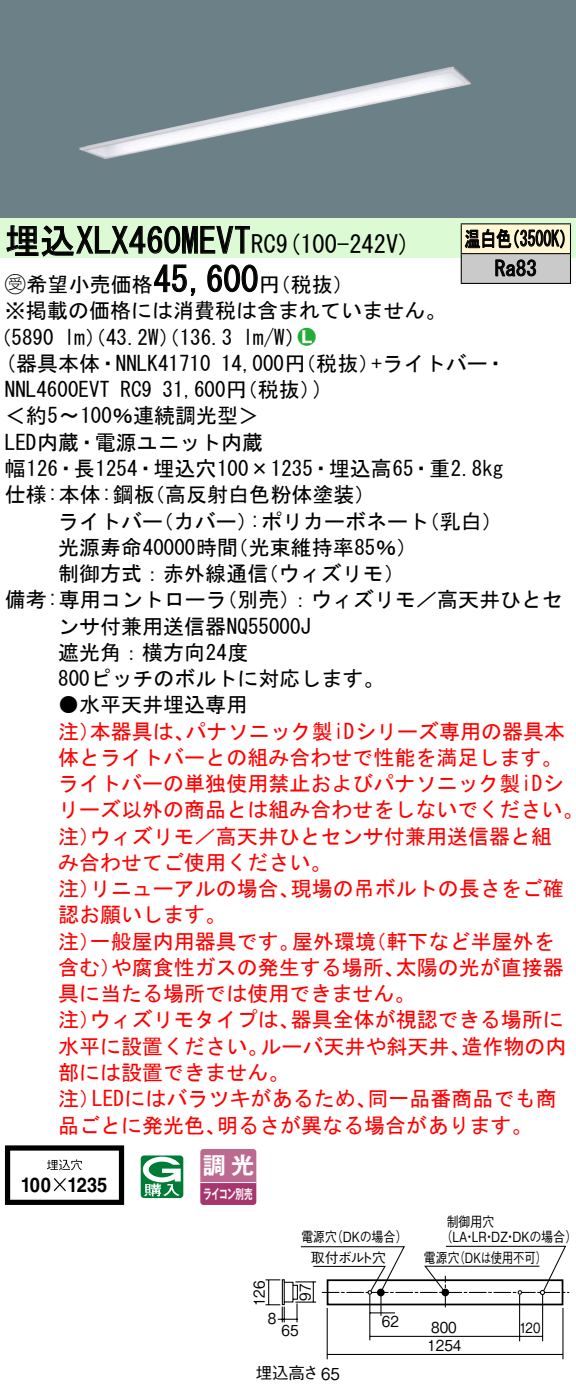
<style>
.page{position:relative;width:576px;height:1393px;background:#fff}
.page>*{position:absolute;margin:0;border:0;box-sizing:border-box;transform-origin:0 0}
.t1{font:35px "MS Gothic";color:#000}
.t2{font:24.5px "MS Gothic";color:#000}
.t3{font:23.1px "Gothic MB101 Pro De Bold 90 pv RKSJ H";color:#fff}
.t4{font:21px/26.2px "MS Gothic";color:#f00}
.t5{font:21px/26.2px "MS Gothic";color:#000}
.t6{font:21px/29.8px "MS Gothic";color:#000;scale:.75 1}
.t7{font:21px "Ford Classification 1";color:#23ac38}
.t8{font:700 20.3px "Helvetica LT Std";color:#000;scale:.9 1}
.t9{font:16.45px "Gothic BBB Pro Medium 90 pv RKSJ H";color:#000}
.t10{font:15.05px/17.8px "Gothic BBB Pro Medium 90 pv RKSJ H";color:#000;scale:.9 1}
.t11{font:14px/15px "Gothic BBB Pro Medium 90 pv RKSJ H";color:#000;scale:.85 1}
.t12{font:14px "Gothic BBB Pro Medium 90 pv RKSJ H";color:#000;scale:.86 1}
.t13{font:14px "Gothic BBB Pro Medium 90 pv RKSJ H";color:#000;scale:.8 1}
.t14{font:14px "Gothic BBB Pro Medium 90 pv RKSJ H";color:#000}
.t15{font:14px "Gothic BBB Pro Medium 90 pv RKSJ H";color:#000;scale:.84 1}
.t16{font:13.3px "Gothic MB101 Pro De Bold 90 pv RKSJ H";letter-spacing:-.05em;color:#fff;scale:.65 1}
.s1{font-size:24.5px}
.s2{font-family:"Ford Classification 1"}
.s3{color:#fff}
</style>
<div class="page">
<div style="left:0;top:0;width:575px;height:218px;background:#6c8087"></div>
<img style="left:79px;top:66px;width:392px;height:93px">
<div style="left:0;top:218px;width:575px;height:40px;background:#dcfad4"></div>
<svg style="left:6px;top:225px;width:244px;height:32px"></svg>
<svg style="left:154px;top:264px;width:42px;height:32px"></svg>
<svg style="left:207px;top:264px;width:51px;height:29px"></svg>
<svg style="left:5px;top:1145px;width:119px;height:59px"></svg>
<svg style="left:141px;top:1155px;width:42px;height:43px"></svg>
<svg style="left:200px;top:1149px;width:56px;height:55px;background:#b45682"></svg>
<hr style="left:200px;top:1181px;width:56px;height:2px;background:#fff">
<div style="left:461px;top:224px;width:109px;height:30px;background:#fff6d2"></div>
<div style="left:461px;top:254px;width:109px;height:29px;background:#cacaca"></div>
<hr style="left:460px;top:223px;width:110px;height:1px;background:#000">
<hr style="left:569px;top:224px;width:2px;height:29px;background:#000">
<hr style="left:460px;top:253px;width:110px;height:1px;background:#000">
<hr style="left:569px;top:254px;width:2px;height:29px;background:#000">
<hr style="left:460px;top:283px;width:110px;height:1px;background:#000">
<svg style="left:460px;top:224px;width:104px;height:59px"></svg>
<hr style="left:542px;top:1293px;width:1px;height:48px;background:#000">
<hr style="left:369px;top:1294px;width:1px;height:46px;background:#000">
<hr style="left:326px;top:1307px;width:1px;height:52px;background:#000">
<hr style="left:562px;top:1307px;width:1px;height:52px;background:#000">
<hr style="left:369px;top:1335px;width:150px;height:1px;background:#000">
<hr style="left:327px;top:1353px;width:235px;height:1px;background:#000">
<hr style="left:519px;top:1294px;width:1px;height:47px;background:#000">
<svg style="left:520px;top:1335px;width:22px;height:1px"></svg>
<svg style="left:265px;top:1245px;width:304px;height:77px"></svg>
<h1 class="t1" style="left:5px;top:223px;width:272px">埋込XLX460MEVT<span class="s1">RC</span></h1>
<p class="t5" style="left:259px;top:271px;width:96px">（円税抜(</p>
<p class="t2" style="left:276px;top:232px;width:136px">(9 100-242 (V</p>
<h1 class="t1" style="left:153px;top:262px;width:106px">45,600</h1>
<p class="t5" style="left:5px;top:271px;width:442px"><span class="s2">B</span>希望小売価格<br>※掲載の価格には消費税は含まれていません。</p>
<p class="t7" style="left:298px;top:326px;width:19px">2<span class="s3">7</span></p>
<p class="t5" style="left:243px;top:324px;width:64px">l m (W/</p>
<p class="t5" style="left:-9px;top:324px;width:65px">（5890</p>
<p class="t5" style="left:64px;top:324px;width:169px">lm）（43.2 ）（W 136.3</p>
<p class="t6" style="left:494px;top:224px;width:57px;text-indent:-30px">温白色<br>Ra83</p>
<p class="t6" style="left:504px;top:224px;width:96px">（3500 (K</p>
<p class="t5" style="left:5px;top:350px;width:207px">(器具本体・NNLK41710</p>
<p class="t5" style="left:371px;top:350px;width:136px">+ライトバー・</p>
<p class="t5" style="left:221px;top:350px;width:160px">14,000 （円税抜）</p>
<p class="t5" style="left:162px;top:376px;width:160px">31,600 （円税抜(</p>
<p class="t5" style="left:313px;top:376px;width:12px">(</p>
<p class="t5" style="left:5px;top:376px;width:106px">NNL4600EVT</p>
<p class="t5" style="left:5px;top:403px;width:255px">＜約〜5 100％連続調光型&lt;</p>
<p class="t5" style="left:5px;top:429px;width:259px">LED内蔵・電源ユニット内蔵</p>
<p class="t5" style="left:5px;top:455px;width:500px">幅126・長1254・埋込穴100×1235・埋込高65・重2.8kg</p>
<p class="t5" style="left:144px;top:481px;width:233px">（高反射白色粉体塗装(</p>
<p class="t5" style="left:120px;top:376px;width:33px">RC9</p>
<p class="t5" style="left:5px;top:481px;width:151px">仕様:本体:鋼板</p>
<p class="t5" style="left:58px;top:508px;width:106px">ライトバー</p>
<p class="t5" style="left:153px;top:508px;width:106px">（カバー）</p>
<p class="t5" style="left:250px;top:508px;width:181px">:ポリカーボネート</p>
<p class="t5" style="left:418px;top:508px;width:85px">（乳白(</p>
<p class="t5" style="left:58px;top:534px;width:181px">光源寿命40000時間</p>
<p class="t5" style="left:227px;top:534px;width:191px">（光束維持率85％(</p>
<p class="t5" style="left:258px;top:560px;width:148px">（ウィズリモ(</p>
<p class="t5" style="left:216px;top:560px;width:348px;text-indent:-158px">制御方式：赤外線通信<br>（別売：）ウィズリモ／高天井ひとセ</p>
<p class="t5" style="left:58px;top:586px;width:328px;text-indent:-53px">備考:専用コントローラ<br>ンサ付兼用送信器NQ55000J<br>遮光角：横方向24度<br>800ピッチのボルトに対応します。</p>
<p class="t5" style="left:58px;top:691px;width:190px">●水平天井埋込専用</p>
<p class="t4" style="left:185px;top:718px;width:381px">パナソニック製iDシリーズ専用の器具本</p>
<p class="t4" style="left:58px;top:718px;width:43px">注）</p>
<p class="t4" style="left:58px;top:744px;width:505px">体とライトバーとの組み合わせで性能を満足します。</p>
<p class="t4" style="left:58px;top:770px;width:507px">ライトバーの単独使用禁止およびパナソニック製iDシ</p>
<p class="t4" style="left:58px;top:796px;width:526px">リーズ以外の商品とは組み合わせをしないでください。</p>
<p class="t4" style="left:90px;top:823px;width:463px">ウィズリモ／高天井ひとセンサ付兼用送信器と組</p>
<p class="t4" style="left:90px;top:718px;width:106px">本器具は、</p>
<p class="t4" style="left:58px;top:823px;width:43px">注）</p>
<p class="t4" style="left:58px;top:849px;width:274px">み合わせてご使用ください。</p>
<p class="t4" style="left:290px;top:875px;width:275px">現場の吊ボルトの長さをご確</p>
<p class="t4" style="left:58px;top:875px;width:169px">注）<br>認お願いします。</p>
<p class="t4" style="left:90px;top:875px;width:211px">リニューアルの場合、</p>
<p class="t4" style="left:90px;top:928px;width:211px">一般屋内用器具です。</p>
<p class="t4" style="left:292px;top:928px;width:85px">屋外環境</p>
<p class="t4" style="left:365px;top:928px;width:190px">（軒下など半屋外を</p>
<p class="t4" style="left:58px;top:928px;width:43px">注）</p>
<p class="t4" style="left:111px;top:954px;width:295px">や腐食性ガスの発生する場所、</p>
<p class="t4" style="left:395px;top:954px;width:170px">太陽の光が直接器</p>
<p class="t4" style="left:58px;top:954px;width:64px">含む）</p>
<p class="t4" style="left:58px;top:980px;width:358px">具に当たる場所では使用できません。</p>
<p class="t4" style="left:290px;top:1006px;width:275px">器具全体が視認できる場所に</p>
<p class="t4" style="left:90px;top:1006px;width:211px">ウィズリモタイプは、</p>
<p class="t4" style="left:58px;top:1006px;width:43px">注）</p>
<p class="t4" style="left:260px;top:1033px;width:211px">ルーバ天井や斜天井、</p>
<p class="t4" style="left:461px;top:1033px;width:106px">造作物の内</p>
<p class="t4" style="left:58px;top:1033px;width:232px">水平に設置ください。部には設置できません。</p>
<p class="t4" style="left:92px;top:1085px;width:286px">LEDにはバラツキがあるため、</p>
<p class="t4" style="left:367px;top:1085px;width:190px">同一品番商品でも商</p>
<p class="t4" style="left:58px;top:1085px;width:43px">注）</p>
<p class="t4" style="left:58px;top:1111px;width:169px">品ごとに発光色、</p>
<p class="t4" style="left:217px;top:1111px;width:317px">明るさが異なる場合があります。</p>
<p class="t8" style="left:21px;top:1171px;width:98px">100 1235</p>
<p class="t3" style="left:203px;top:1146px;width:53px">調光</p>
<p class="t16" style="left:203px;top:1182px;width:77px">ライコン別売</p>
<p class="t12" style="left:330px;top:1225px;width:91px">（DKの場合(</p>
<p class="t11" style="left:301px;top:1227px;width:44px">電源穴</p>
<p class="t14" style="left:310px;top:1246px;width:77px">取付ボルト穴</p>
<p class="t10" style="left:248px;top:1306px;width:30px;rotate:-90deg">126</p>
<p class="t10" style="left:294px;top:1300px;width:20px;rotate:-90deg">97</p>
<p class="t10" style="left:268px;top:1307px;width:11px">8</p>
<p class="t10" style="left:281px;top:1318px;width:20px">65</p>
<p class="t9" style="left:255px;top:1359px;width:86px">埋込高さ65</p>
<p class="t10" style="left:382px;top:1310px;width:20px">62</p>
<p class="t11" style="left:440px;top:1212px;width:163px;text-indent:6px">制御用穴<br>（LA LR DZ DKの場合(</p>
<p class="t12" style="left:463px;top:1225px;width:16px">・</p>
<p class="t12" style="left:483px;top:1225px;width:16px">・</p>
<p class="t12" style="left:504px;top:1225px;width:16px">・</p>
<p class="t13" style="left:453px;top:1246px;width:118px">（DKは使用不可(</p>
<p class="t11" style="left:423px;top:1248px;width:43px">電源穴</p>
<p class="t10" style="left:427px;top:1316px;width:39px">800<br>1254</p>
<p class="t15" style="left:519px;top:1316px;width:26px">120</p>
</div>
